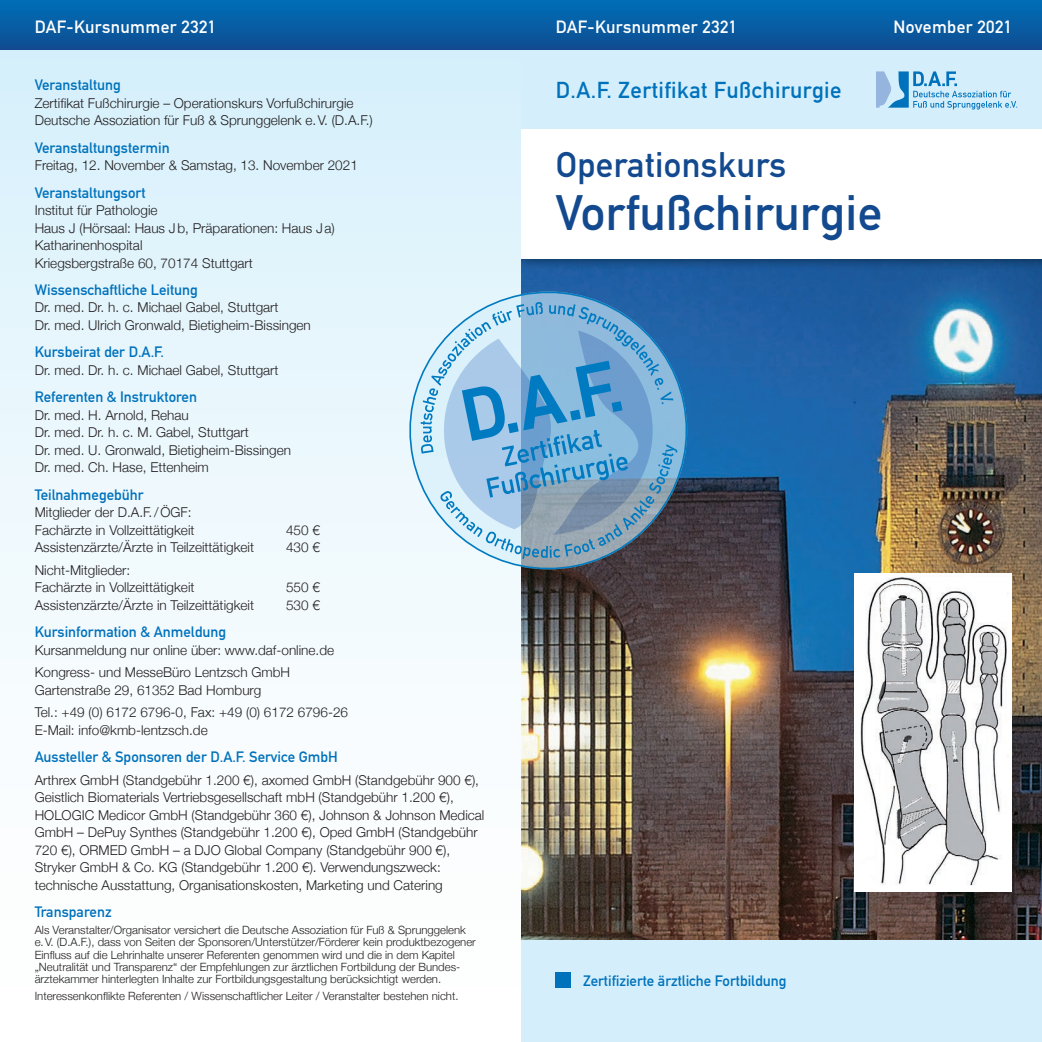
<style>
.page{position:relative;width:1042px;height:1042px;background:#fff}
.page>*{position:absolute;margin:0;border:0;box-sizing:border-box;transform-origin:0 0}
.t1{font:49px "DIN Mittelschrift";letter-spacing:.01em;color:#13498e}
.t2{font:35px "DIN Mittelschrift";letter-spacing:.01em;color:#13498e}
.t3{font:22.75px "DIN Mittelschrift";letter-spacing:.02em;color:#0072bc}
.t4{font:17.5px "DIN Mittelschrift";letter-spacing:.02em;color:#fff}
.t5{font:14.88px "DIN Mittelschrift";color:#0072bc}
.t6{font:300 13.65px/17.5px "Helvetica Neue";color:#231f20}
.t7{font:300 11.38px/12.2px "Helvetica Neue";color:#231f20}
</style>
<div class="page">
<img style="left:521px;top:270px;width:521px;height:670px">
<img style="left:855px;top:573px;width:156px;height:319px">
<div style="left:521px;top:940px;width:521px;height:102px;background:#d4effb"></div>
<div style="left:556px;top:972px;width:15px;height:16px;background:#0072bc"></div>
<div style="left:512px;top:120px;width:530px;height:150px;background:#001522;opacity:.6"></div>
<div style="left:521px;top:129px;width:521px;height:129px;background:#fff"></div>
<div style="left:521px;top:50px;width:521px;height:79px;background:#d4effb"></div>
<svg style="left:876px;top:71px;width:141px;height:39px"></svg>
<div style="left:521px;top:0;width:521px;height:50px;background:linear-gradient(to bottom,#006fb8,#104c91)"></div>
<div style="left:0;top:50px;width:521px;height:992px;background:linear-gradient(to bottom,#d8f1fb,#fff)"></div>
<div style="left:0;top:0;width:521px;height:50px;background:linear-gradient(to bottom,#006fb8,#104c91)"></div>
<svg style="left:397px;top:279px;width:303px;height:303px"></svg>
<svg style="left:421px;top:302px;width:256px;height:257px;background:#8cb6d5"></svg>
<p class="t4" style="left:35px;top:16px;width:183px">DAF-Kursnummer 2321</p>
<p class="t4" style="left:556px;top:16px;width:183px">DAF-Kursnummer 2321</p>
<p class="t4" style="left:893px;top:16px;width:120px">November 2021</p>
<p class="t5" style="left:35px;top:76px;width:88px">Veranstaltung</p>
<p class="t6" style="left:35px;top:93px;width:340px">Zertifikat Fußchirurgie – Operationskurs Vorfußchirurgie<br>Deutsche Assoziation für Fuß &amp; Sprunggelenk e.V. (D.A.F.)</p>
<p class="t5" style="left:35px;top:139px;width:136px">Veranstaltungstermin</p>
<p class="t6" style="left:35px;top:155px;width:325px">Freitag, 12. November &amp; Samstag, 13. November 2021</p>
<p class="t5" style="left:35px;top:184px;width:112px">Veranstaltungsort</p>
<p class="t6" style="left:35px;top:200px;width:302px">Institut für Pathologie<br>Haus J (Hörsaal: Haus Jb, Präparationen: Haus Ja)<br>Katharinenhospital<br>Kriegsbergstraße 60, 70174 Stuttgart</p>
<p class="t5" style="left:35px;top:281px;width:165px">Wissenschaftliche Leitung</p>
<p class="t6" style="left:35px;top:298px;width:278px">Dr. med. Dr. h. c. Michael Gabel, Stuttgart<br>Dr. med. Ulrich Gronwald, Bietigheim-Bissingen</p>
<p class="t5" style="left:35px;top:343px;width:131px">Kursbeirat der D.A.F.</p>
<p class="t6" style="left:35px;top:360px;width:245px">Dr. med. Dr. h. c. Michael Gabel, Stuttgart</p>
<p class="t5" style="left:35px;top:388px;width:164px">Referenten &amp; Instruktoren</p>
<p class="t6" style="left:35px;top:405px;width:258px">Dr. med. H. Arnold, Rehau<br>Dr. med. Dr. h. c. M. Gabel, Stuttgart<br>Dr. med. U. Gronwald, Bietigheim-Bissingen Dr. med. Ch. Hase, Ettenheim</p>
<p class="t5" style="left:35px;top:486px;width:110px">Teilnahmegebühr</p>
<p class="t6" style="left:35px;top:503px;width:161px">Mitglieder der D.A.F./ÖGF:<br>Fachärzte in Vollzeittätigkeit</p>
<p class="t6" style="left:286px;top:520px;width:35px">450 €</p>
<p class="t6" style="left:35px;top:538px;width:221px">Assistenzärzte/Ärzte in Teilzeittätigkeit</p>
<p class="t6" style="left:286px;top:538px;width:35px">430 €</p>
<p class="t6" style="left:35px;top:560px;width:161px">Nicht-Mitglieder:<br>Fachärzte in Vollzeittätigkeit</p>
<p class="t6" style="left:286px;top:578px;width:35px">550 €</p>
<p class="t6" style="left:35px;top:595px;width:221px">Assistenzärzte/Ärzte in Teilzeittätigkeit</p>
<p class="t6" style="left:286px;top:595px;width:35px">530 €</p>
<p class="t5" style="left:35px;top:623px;width:193px">Kursinformation &amp; Anmeldung</p>
<p class="t6" style="left:35px;top:637px;width:301px;line-height:22.4px">Kursanmeldung nur online über: www.daf-online.de<br>Kongress- und MesseBüro Lentzsch GmbH</p>
<p class="t6" style="left:35px;top:677px;width:315px;line-height:22.4px">Gartenstraße 29, 61352 Bad Homburg<br>Tel.: +49 (0) 6172 6796-0, Fax: +49 (0) 6172 6796-26</p>
<p class="t6" style="left:35px;top:720px;width:174px">E-Mail: info@kmb-lentzsch.de</p>
<p class="t5" style="left:35px;top:748px;width:305px">Aussteller &amp; Sponsoren der D.A.F. Service GmbH</p>
<p class="t6" style="left:35px;top:770px;width:451px">Arthrex GmbH (Standgebühr 1.200 €), axomed GmbH (Standgebühr 900 €), Geistlich Biomaterials Vertriebsgesellschaft mbH (Standgebühr 1.200 €), HOLOGIC Medicor GmbH (Standgebühr 360 €), Johnson &amp; Johnson Medical GmbH – DePuy Synthes (Standgebühr 1.200 €), Oped GmbH (Standgebühr 720 €), ORMED GmbH – a DJO Global Company (Standgebühr 900 €), Stryker GmbH &amp; Co. KG (Standgebühr 1.200 €). Verwendungszweck: technische Ausstattung, Organisationskosten, Marketing und Catering</p>
<p class="t5" style="left:35px;top:903px;width:78px">Transparenz</p>
<p class="t7" style="left:35px;top:923px;width:442px">Als Veranstalter/Organisator versichert die Deutsche Assoziation für Fuß &amp; Sprunggelenk e.V. (D.A.F.), dass von Seiten der Sponsoren/Unterstützer/Förderer kein produktbezogener Einfluss auf die Lehrinhalte unserer Referenten genommen wird und die in dem Kapitel „Neutralität und Transparenz“ der Empfehlungen zur ärztlichen Fortbildung der Bundes&shy;ärztekammer hinterlegten Inhalte zur Fortbildungsgestaltung berücksichtigt werden.</p>
<p class="t7" style="left:35px;top:989px;width:425px">Interessenkonflikte Referenten / Wissenschaftlicher Leiter / Veranstalter bestehen nicht.</p>
<h3 class="t3" style="left:556px;top:77px;width:287px">D.A.F. Zertifikat Fußchirurgie</h3>
<h2 class="t2" style="left:556px;top:144px;width:232px">Operationskurs</h2>
<h1 class="t1" style="left:556px;top:184px;width:328px">Vorfußchirurgie</h1>
<p class="t5" style="left:583px;top:972px;width:205px">Zertifizierte ärztliche Fortbildung</p>
</div>
